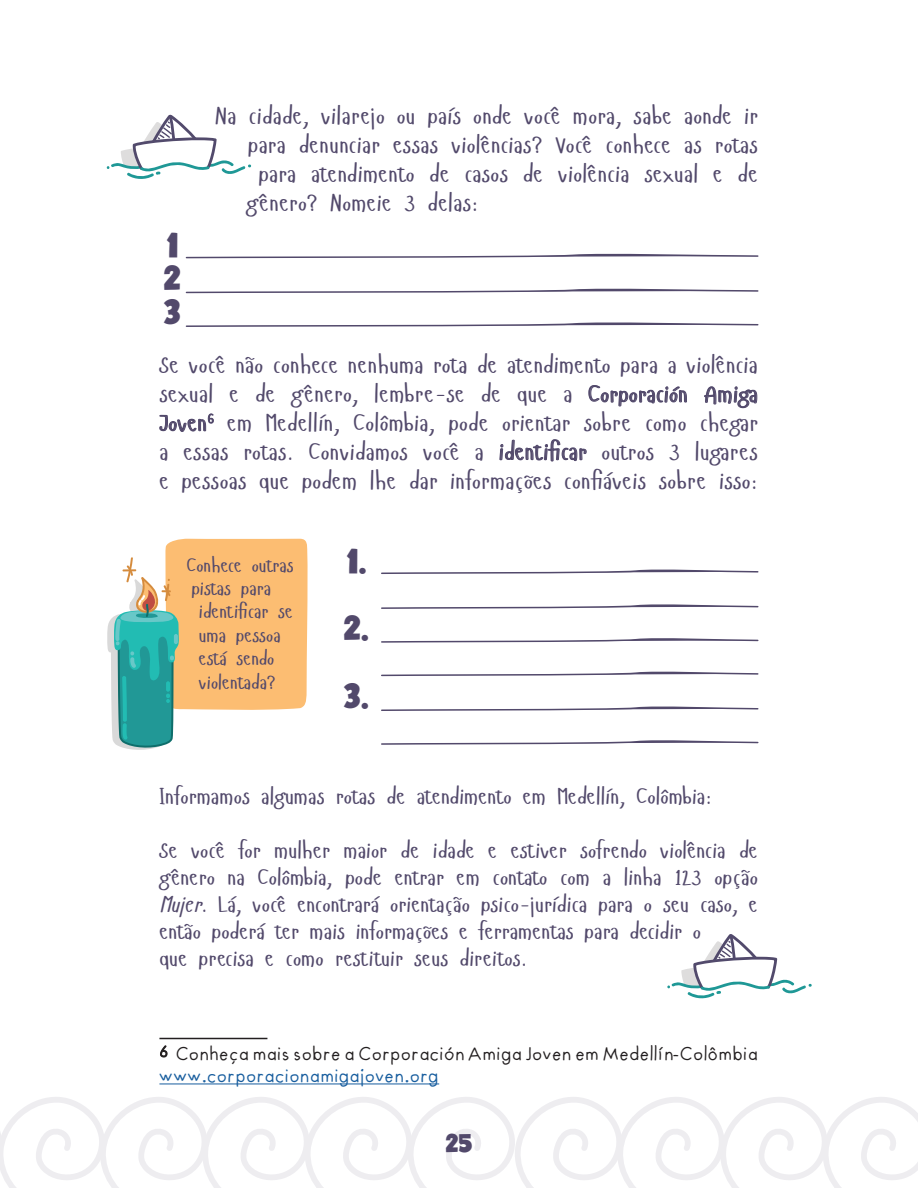
<style>
.page{position:relative;width:918px;height:1188px;background:#fff}
.page>*{position:absolute;margin:0;border:0;box-sizing:border-box;transform-origin:0 0}
.Subtítulo{font:36px "Blitzen Deer";color:#52496b}
.t1{font:27px "Blitzen Deer";color:#52496b}
.Párrafo_2{font:24px/28.8px "Hangyaboly";letter-spacing:.01em;color:#52496b;text-align:justify}
.Párrafo_2-2{font:22.5px/27px "Hangyaboly";color:#52496b}
.Párrafo_2-3{font:19.5px "Hangyaboly";color:#52496b}
.Nota_al_pie{font:18px/21.6px "Futura Handwritten";color:#231f20}
.s1{font-style:italic}
.s2{color:#175d9e}
</style>
<div class="page">
<svg style="left:0;top:1097px;width:918px;height:91px"></svg>
<svg style="left:106px;top:114px;width:145px;height:65px"></svg>
<svg style="left:667px;top:934px;width:145px;height:65px"></svg>
<svg style="left:185px;top:253px;width:574px;height:6px"></svg>
<svg style="left:185px;top:288px;width:574px;height:6px"></svg>
<svg style="left:185px;top:322px;width:574px;height:5px"></svg>
<hr style="left:159px;top:1038px;width:108px;height:1px;background:#231f20">
<hr style="left:159px;top:1084px;width:280px;height:1px;background:#175d9e">
<svg style="left:107px;top:539px;width:201px;height:211px"></svg>
<svg style="left:381px;top:569px;width:378px;height:5px"></svg>
<svg style="left:381px;top:671px;width:378px;height:6px"></svg>
<svg style="left:381px;top:604px;width:378px;height:5px"></svg>
<svg style="left:381px;top:706px;width:378px;height:5px"></svg>
<svg style="left:381px;top:638px;width:378px;height:5px"></svg>
<svg style="left:381px;top:740px;width:378px;height:5px"></svg>
<p class="Subtítulo" style="left:166px;top:223px;width:14px">1</p>
<p class="Subtítulo" style="left:164px;top:256px;width:19px">2</p>
<p class="Subtítulo" style="left:163px;top:290px;width:19px">3</p>
<p class="Párrafo_2" style="left:215px;top:101px;width:545px">Na cidade, vilarejo ou país onde você mora, sabe aonde ir</p>
<p class="Párrafo_2" style="left:248px;top:130px;width:512px">para denunciar essas violências? Você conhece as rotas</p>
<p class="Párrafo_2" style="left:258px;top:159px;width:501px">para atendimento de casos de violência sexual e de</p>
<p class="Párrafo_2" style="left:246px;top:188px;width:234px">gênero? Nomeie 3 delas:</p>
<p class="Párrafo_2" style="left:159px;top:351px;width:600px">Se você não conhece nenhuma rota de atendimento para a violência sexual e de gênero, lembre-se de que a Corporación Amiga Joven<sup>6</sup> em Medellín, Colômbia, pode orientar sobre como chegar a essas rotas. Convidamos você a identificar outros 3 lugares e pessoas que podem lhe dar informações confiáveis sobre isso:</p>
<p class="Párrafo_2-3" style="left:187px;top:552px;width:108px">Conhece outras</p>
<p class="Párrafo_2-3" style="left:191px;top:575px;width:81px">pistas para</p>
<p class="Párrafo_2-3" style="left:199px;top:599px;width:96px">identificar se</p>
<p class="Párrafo_2-3" style="left:199px;top:622px;width:83px">uma pessoa</p>
<p class="Párrafo_2-3" style="left:199px;top:646px;width:77px">está sendo</p>
<p class="Párrafo_2-3" style="left:199px;top:669px;width:78px">violentada?</p>
<p class="Subtítulo" style="left:346px;top:538px;width:22px">1.</p>
<p class="Subtítulo" style="left:344px;top:606px;width:27px">2.</p>
<p class="Subtítulo" style="left:344px;top:674px;width:27px">3.</p>
<p class="Párrafo_2-2" style="left:159px;top:782px;width:554px">Informamos algumas rotas de atendimento em Medellín, Colômbia:</p>
<p class="Párrafo_2-2" style="left:159px;top:836px;width:600px">Se você for mulher maior de idade e estiver sofrendo violência de gênero na Colômbia, pode entrar em contato com a linha 123 opção <span class="s1">Mujer</span>. Lá, você encontrará orientação psico-jurídica para o seu caso, e então poderá ter mais informações e ferramentas para decidir o<br>que precisa e como restituir seus direitos.</p>
<p class="Nota_al_pie" style="left:159px;top:1043px;width:601px"><sup>6</sup> Conheça mais sobre a Corporación Amiga Joven em Medellín-Colômbia <span class="s2">www.corporacionamigajoven.org</span></p>
<p class="t1" style="left:446px;top:1126px;width:28px">25</p>
</div>
